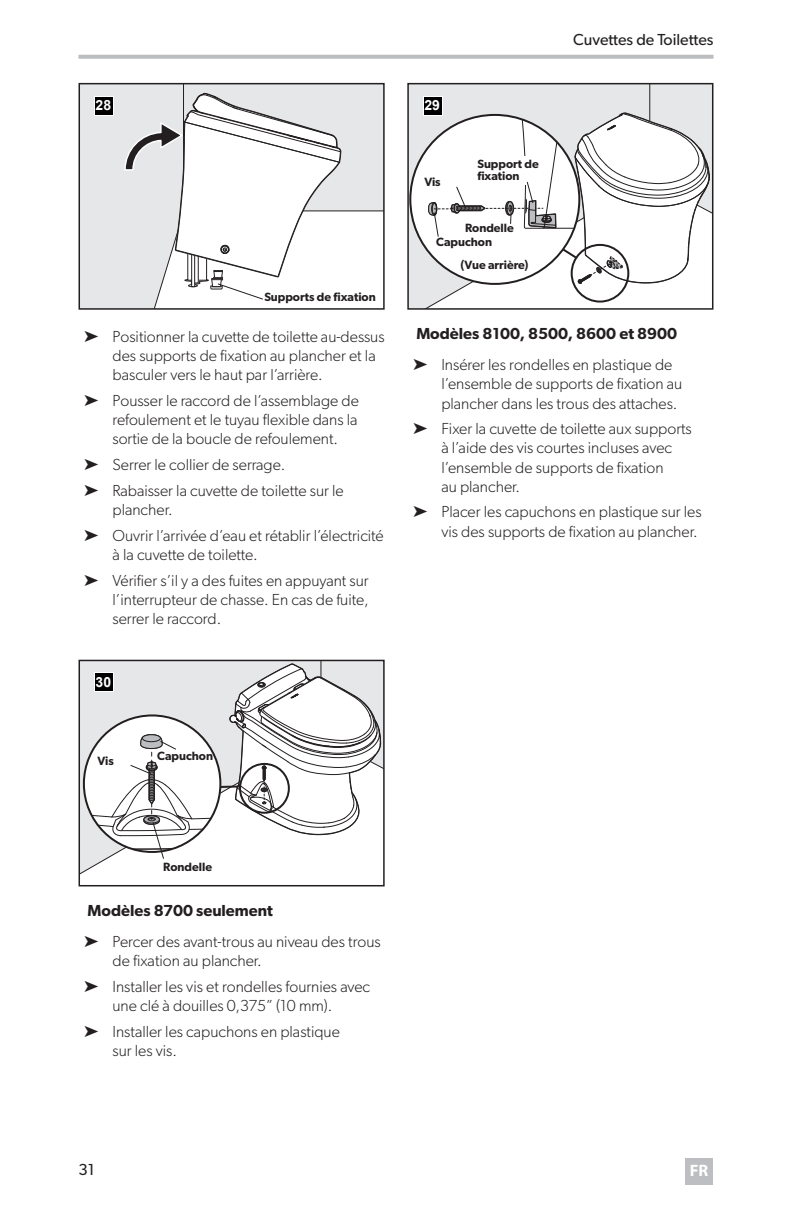
<style>
.page{position:relative;width:792px;height:1224px;background:#fff}
.page>*{position:absolute;margin:0;border:0;box-sizing:border-box;transform-origin:0 0}
.t1{font:700 16.6px "Myriad Pro";color:#fff}
.t2{font:300 16px/19.2px "Gibson";color:#231f20}
.BodyTextListHead{font:600 16px "Gibson";color:#231f20}
.t3{font:16px "Gibson";color:#231f20}
.t4{font:700 14px "Arial";color:#fff}
.Callout{font:600 12px/12px "Gibson";color:#231f20}
</style>
<div class="page">
<div style="left:685px;top:1158px;width:28px;height:26px;background:#bdbec1"></div>
<svg style="left:79px;top:55px;width:634px;height:4px;fill:#bcbdc0"></svg>
<div style="left:82px;top:86px;width:42px;height:221px;background:#e6e7e9"></div>
<div style="left:79px;top:83px;width:306px;height:227px;border:2px solid #231f20"></div>
<div style="left:94px;top:96px;width:20px;height:20px;background:#000"></div>
<svg style="left:124px;top:84px;width:260px;height:225px"></svg>
<div style="left:410px;top:86px;width:300px;height:93px;background:#e6e7e9"></div>
<svg style="left:410px;top:179px;width:214px;height:128px"></svg>
<hr style="left:649px;top:84px;width:1px;height:96px;background:#231f20">
<div style="left:410px;top:115px;width:169px;height:169px;background:#fff;border-radius:50%"></div>
<div style="left:407px;top:83px;width:306px;height:227px;border:2px solid #231f20"></div>
<div style="left:423px;top:96px;width:20px;height:20px;background:#000"></div>
<svg style="left:428px;top:112px;width:282px;height:179px"></svg>
<div style="left:82px;top:663px;width:147px;height:71px;background:#e6e7e9"></div>
<svg style="left:82px;top:734px;width:147px;height:139px"></svg>
<svg style="left:229px;top:663px;width:153px;height:173px"></svg>
<div style="left:239px;top:763px;width:51px;height:51px;border:2px solid #231f20;border-radius:50%"></div>
<hr style="left:220px;top:785px;width:21px;height:3px;background:#231f20">
<div style="left:79px;top:660px;width:306px;height:226px;border:2px solid #231f20"></div>
<svg style="left:94px;top:673px;width:20px;height:19px"></svg>
<div style="left:95px;top:674px;width:18px;height:17px;background:#000"></div>
<svg style="left:84px;top:716px;width:136px;height:143px"></svg>
<p class="t4" style="left:96px;top:95px;width:17px">28</p>
<p class="Callout" style="left:264px;top:291px;width:113px">Supports de fixation</p>
<p class="t2" style="left:113px;top:327px;width:274px;text-indent:-28px">➤ Positionner la cuvette de toilette au-dessus des supports de fixation au plancher et la basculer vers le haut par l’arrière.</p>
<p class="t2" style="left:113px;top:391px;width:248px;text-align:justify;text-indent:-28px">➤ Pousser le raccord de l’assemblage de refoulement et le tuyau flexible dans la sortie de la boucle de refoulement.</p>
<p class="t2" style="left:84px;top:455px;width:200px">➤ Serrer le collier de serrage.</p>
<p class="t2" style="left:113px;top:480px;width:233px;text-indent:-28px">➤ Rabaisser la cuvette de toilette sur le plancher.</p>
<p class="t2" style="left:113px;top:525px;width:273px;text-indent:-28px">➤ Ouvrir l’arrivée d’eau et rétablir l’électricité à la cuvette de toilette.</p>
<p class="t2" style="left:113px;top:570px;width:258px;text-align:justify;text-indent:-28px">➤ Vérifier s’il y a des fuites en appuyant sur l’interrupteur de chasse. En cas de fuite, serrer le raccord.</p>
<p class="t4" style="left:96px;top:672px;width:17px">30</p>
<p class="Callout" style="left:98px;top:754px;width:18px">Vis</p>
<p class="Callout" style="left:157px;top:750px;width:57px">Capuchon</p>
<p class="t4" style="left:424px;top:95px;width:17px">29</p>
<p class="Callout" style="left:424px;top:176px;width:18px">Vis</p>
<p class="Callout" style="left:477px;top:158px;width:63px">Support de fixation</p>
<p class="Callout" style="left:465px;top:221px;width:50px">Rondelle</p>
<p class="Callout" style="left:436px;top:236px;width:57px">Capuchon</p>
<p class="Callout" style="left:461px;top:259px;width:69px">(Vue arrière)</p>
<p class="t3" style="left:573px;top:30px;width:142px">Cuvettes de Toilettes</p>
<p class="BodyTextListHead" style="left:416px;top:324px;width:262px">Modèles 8100, 8500, 8600 et 8900</p>
<p class="t2" style="left:441px;top:355px;width:242px;text-indent:-28px">➤ Insérer les rondelles en plastique de l’ensemble de supports de fixation au plancher dans les trous des attaches.</p>
<p class="t2" style="left:441px;top:419px;width:252px;text-indent:-28px">➤ Fixer la cuvette de toilette aux supports à l’aide des vis courtes incluses avec l’ensemble de supports de fixation<br>au plancher.</p>
<p class="t2" style="left:441px;top:502px;width:262px;text-indent:-28px">➤ Placer les capuchons en plastique sur les vis des supports de fixation au plancher.</p>
<p class="Callout" style="left:163px;top:861px;width:50px">Rondelle</p>
<p class="BodyTextListHead" style="left:88px;top:901px;width:187px">Modèles 8700 seulement</p>
<p class="t2" style="left:113px;top:932px;width:270px;text-indent:-28px">➤ Percer des avant-trous au niveau des trous de fixation au plancher.</p>
<p class="t2" style="left:113px;top:976px;width:259px;text-indent:-28px">➤ Installer les vis et rondelles fournies avec une clé à douilles 0,375” (10 mm).</p>
<p class="t2" style="left:113px;top:1021px;width:229px;text-indent:-28px">➤ Installer les capuchons en plastique sur les vis.</p>
<p class="t3" style="left:79px;top:1160px;width:18px">31</p>
<p class="t1" style="left:690px;top:1160px;width:20px">FR</p>
</div>
